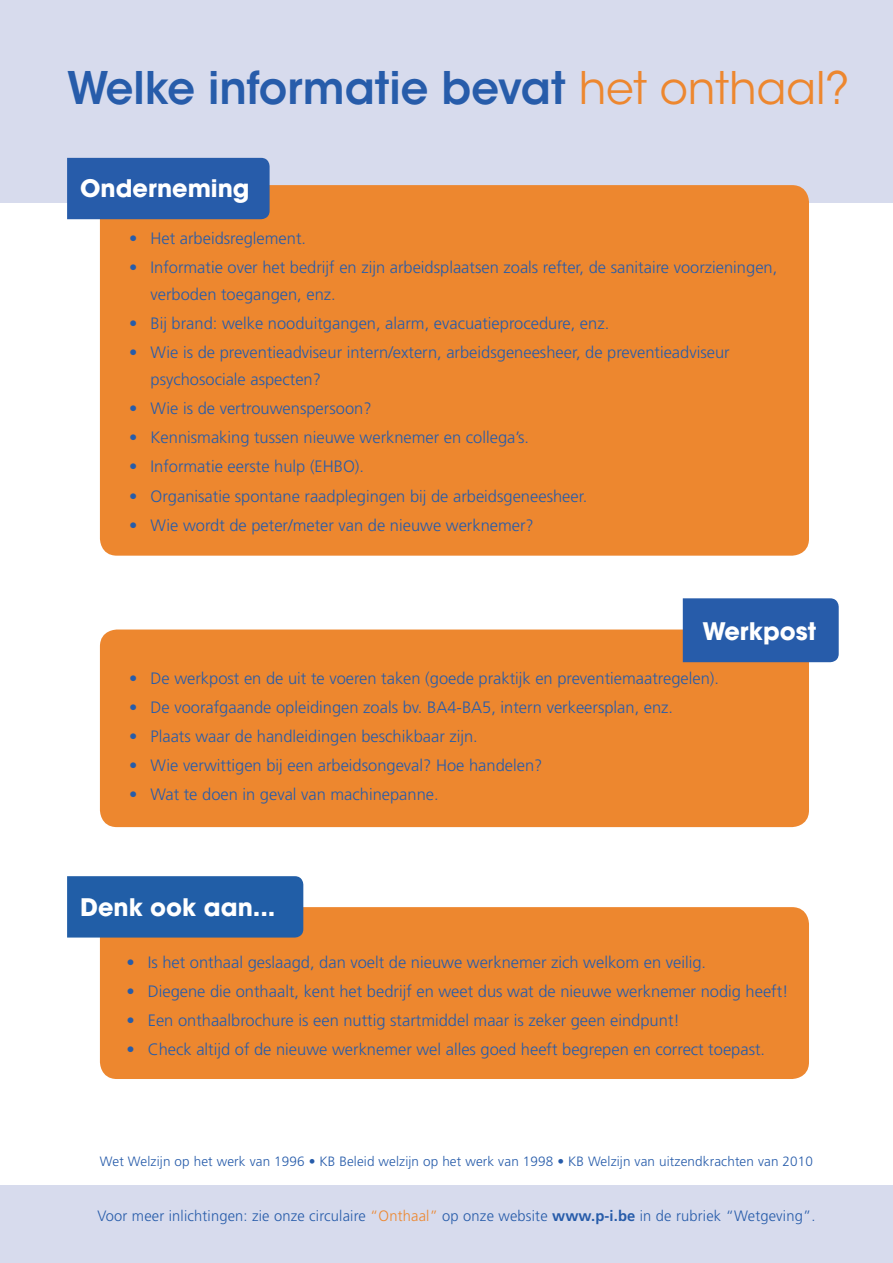
<style>
.page{position:relative;width:893px;height:1263px;background:#fff}
.page>*{position:absolute;margin:0;border:0;box-sizing:border-box;transform-origin:0 0}
.t1{font:600 44.7px "ITC Avant Garde Std";color:#275caa}
.t2{font:700 24px "ITC Avant Garde Std";color:#fff}
.t3{font:300 16.5px/27px "Frutiger";color:#275caa}
.t4{font:300 15px "Frutiger";letter-spacing:.01em;color:#275caa}
.t5{font:300 13.5px "Frutiger";letter-spacing:.01em;color:#275caa}
.s1{font-weight:400;color:#ed872f}
.s2{color:#ed872f}
.s3{font-weight:700}
</style>
<div class="page">
<div style="left:0;top:0;width:893px;height:203px;background:#d7dbed"></div>
<div style="left:0;top:1185px;width:893px;height:78px;background:#d7dbed"></div>
<div style="left:100px;top:185px;width:709px;height:371px;background:#ed872f;border-radius:17px"></div>
<div style="left:67px;top:158px;width:203px;height:61px;background:#275caa"></div>
<div style="left:100px;top:907px;width:709px;height:172px;background:#ed872f;border-radius:17px"></div>
<div style="left:67px;top:876px;width:236px;height:61px;background:#215ea7"></div>
<div style="left:100px;top:629px;width:709px;height:198px;background:#ed872f;border-radius:17px"></div>
<div style="left:683px;top:598px;width:156px;height:64px;background:#275caa"></div>
<p class="t1" style="left:67px;top:59px;width:784px">Welke informatie bevat <span class="s1">het onthaal?</span></p>
<p class="t2" style="left:80px;top:173px;width:171px">Onderneming</p>
<p class="t3" style="left:129px;top:224px;width:178px">• Het arbeidsreglement.</p>
<p class="t3" style="left:151px;top:254px;width:628px;text-indent:-21px">• Informatie over het bedrijf en zijn arbeidsplaatsen zoals refter, de sanitaire voorzieningen, verboden toegangen, enz.</p>
<p class="t3" style="left:129px;top:310px;width:482px">• Bij brand: welke nooduitgangen, alarm, evacuatieprocedure, enz.</p>
<p class="t3" style="left:151px;top:339px;width:581px;text-indent:-21px">• Wie is de preventieadviseur intern/extern, arbeidsgeneesheer, de preventieadviseur psychosociale aspecten?</p>
<p class="t3" style="left:129px;top:395px;width:244px">• Wie is de vertrouwenspersoon?</p>
<p class="t3" style="left:129px;top:424px;width:401px">• Kennismaking tussen nieuwe werknemer en collega’s.</p>
<p class="t3" style="left:129px;top:453px;width:236px">• Informatie eerste hulp (EHBO).</p>
<p class="t3" style="left:129px;top:482px;width:460px">• Organisatie spontane raadplegingen bij de arbeidsgeneesheer.</p>
<p class="t3" style="left:129px;top:511px;width:406px">• Wie wordt de peter/meter van de nieuwe werknemer?</p>
<p class="t2" style="left:702px;top:615px;width:115px">Werkpost</p>
<p class="t3" style="left:129px;top:664px;width:591px">• De werkpost en de uit te voeren taken (goede praktijk en preventiemaatregelen).</p>
<p class="t3" style="left:129px;top:693px;width:545px">• De voorafgaande opleidingen zoals bv. BA4-BA5, intern verkeersplan, enz.</p>
<p class="t3" style="left:129px;top:723px;width:350px">• Plaats waar de handleidingen beschikbaar zijn.</p>
<p class="t3" style="left:129px;top:752px;width:415px">• Wie verwittigen bij een arbeidsongeval? Hoe handelen?</p>
<p class="t3" style="left:129px;top:781px;width:311px">• Wat te doen in geval van machinepanne.</p>
<p class="t2" style="left:80px;top:891px;width:197px">Denk ook aan...</p>
<p class="t3" style="left:127px;top:948px;width:581px">• Is het onthaal geslaagd, dan voelt de nieuwe werknemer zich welkom en veilig.</p>
<p class="t3" style="left:127px;top:978px;width:664px">• Diegene die onthaalt, kent het bedrijf en weet dus wat de nieuwe werknemer nodig heeft!</p>
<p class="t3" style="left:127px;top:1007px;width:555px">• Een onthaalbrochure is een nuttig startmiddel maar is zeker geen eindpunt!</p>
<p class="t3" style="left:127px;top:1036px;width:640px">• Check altijd of de nieuwe werknemer wel alles goed heeft begrepen en correct toepast.</p>
<p class="t5" style="left:100px;top:1153px;width:715px">Wet Welzijn op het werk van 1996 • KB Beleid welzijn op het werk van 1998 • KB Welzijn van uitzendkrachten van 2010</p>
<p class="t4" style="left:98px;top:1207px;width:719px">Voor meer inlichtingen: zie onze circulaire <span class="s2">“Onthaal”</span> op onze website <span class="s3">www.p-i.be</span> in de rubriek “Wetgeving”.</p>
</div>
